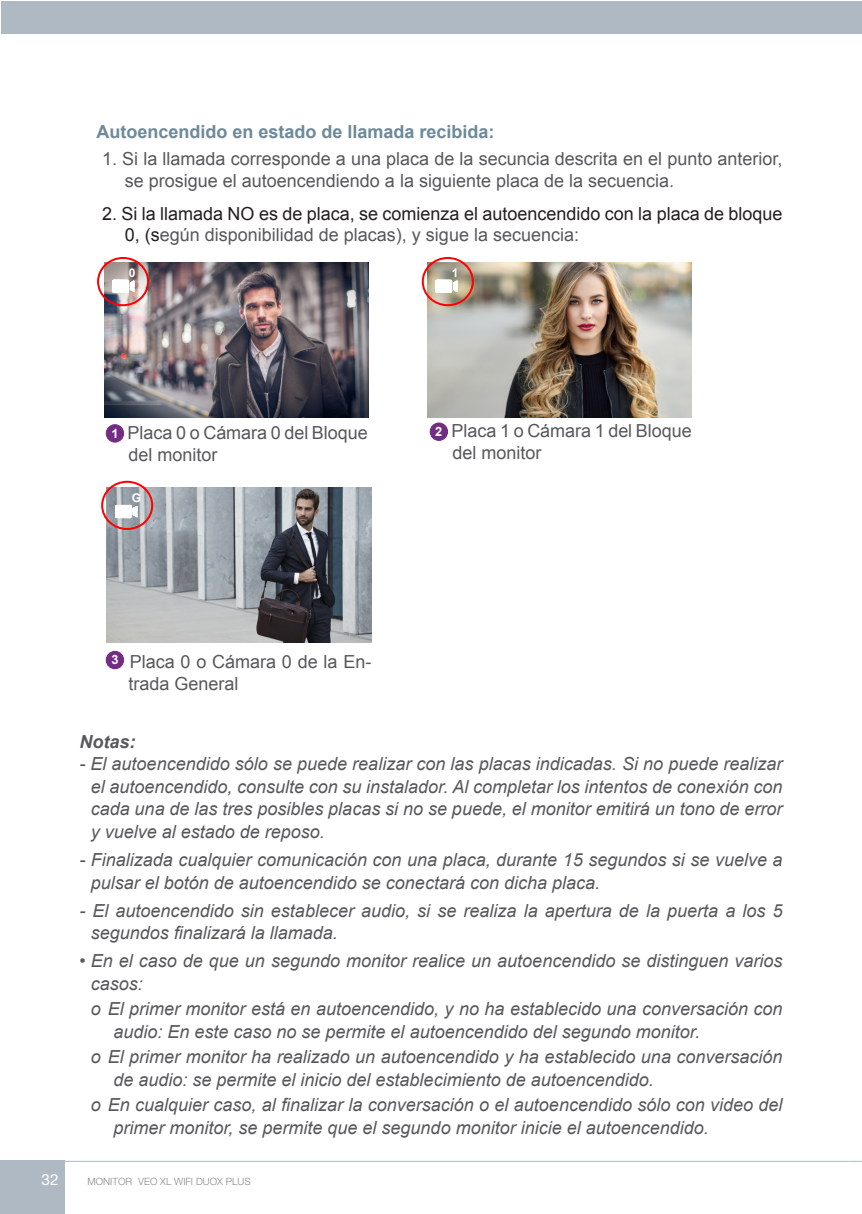
<style>
.page{position:relative;width:862px;height:1214px;background:#fff}
.page>*{position:absolute;margin:0;border:0;box-sizing:border-box;transform-origin:0 0}
.t1{font:italic 18px/22.4px "Arial";color:#57585a}
.t2{font:18px/22px "Arial";color:#57585a}
.t3{font:18px/21.6px "Arial";color:#231f20}
.t4{font:700 18px "Arial";color:#6d899a}
.t5{font:italic 700 18px "Arial";color:#57585a}
.t6{font:15.4px "Helvetica Neue";color:#fff}
.t7{font:700 12.8px "Arial";color:#fff}
.t8{font:700 12px "Arial";color:#fff}
.t9{font:300 10px "Helvetica Neue LT Std";letter-spacing:.005em;color:#8a8a8e}
.s1{color:#57585a}
</style>
<div class="page">
<div style="left:0;top:1160px;width:65px;height:53px;background:#aeb9c4"></div>
<hr style="left:0;top:1160px;width:850px;height:1px;background:#aeb9c4">
<svg style="left:850px;top:1160px;width:12px;height:1px"></svg>
<div style="left:1px;top:1px;width:857px;height:32px;background:#aeb9c4"></div>
<div style="left:841px;top:1px;width:21px;height:32px;background:#aeb9c4"></div>
<img style="left:104px;top:262px;width:265px;height:155px">
<svg style="left:111px;top:279px;width:30px;height:14px"></svg>
<div style="left:97px;top:257px;width:52px;height:49px;border:2px solid #f00;border-radius:50%"></div>
<img style="left:427px;top:262px;width:265px;height:155px">
<svg style="left:434px;top:279px;width:30px;height:14px"></svg>
<div style="left:422px;top:257px;width:52px;height:49px;border:2px solid #f00;border-radius:50%"></div>
<img style="left:107px;top:487px;width:264px;height:155px">
<svg style="left:114px;top:504px;width:29px;height:14px"></svg>
<div style="left:101px;top:480px;width:52px;height:50px;border:2px solid #f00;border-radius:50%"></div>
<div style="left:106px;top:424px;width:18px;height:18px;background:#732c84;border-radius:50%"></div>
<div style="left:106px;top:424px;width:18px;height:18px;border:1px solid #732c84;border-radius:50%"></div>
<div style="left:430px;top:423px;width:17px;height:17px;background:#732c84;border-radius:50%"></div>
<div style="left:430px;top:422px;width:18px;height:19px;border:1px solid #732c84;border-radius:50%"></div>
<div style="left:106px;top:651px;width:18px;height:17px;background:#732c84;border-radius:50%"></div>
<div style="left:106px;top:651px;width:18px;height:18px;border:1px solid #732c84;border-radius:50%"></div>
<p class="t4" style="left:96px;top:120px;width:400px">Autoencendido en estado de llamada recibida:</p>
<p class="t2" style="left:125px;top:148px;width:659px;text-indent:-23px">1. Si la llamada corresponde a una placa de la secuncia descrita en el punto anterior, se prosigue el autoencendiendo a la siguiente placa de la secuencia.</p>
<p class="t3" style="left:125px;top:203px;width:659px;text-indent:-23px">2. Si la llamada NO es de placa, se comienza el autoencendido con la placa de bloque<br>0, (s<span class="s1">egún disponibilidad de placas), y sigue la secuencia:</span></p>
<p class="t8" style="left:129px;top:264px;width:8px">0</p>
<p class="t8" style="left:452px;top:264px;width:8px">1</p>
<p class="t7" style="left:111px;top:425px;width:9px">1</p>
<p class="t2" style="left:128px;top:422px;width:242px">Placa 0 o Cámara 0 del Bloque del monitor</p>
<p class="t7" style="left:435px;top:423px;width:9px">2</p>
<p class="t2" style="left:451px;top:419px;width:242px">Placa 1 o Cámara 1 del Bloque del monitor</p>
<p class="t8" style="left:132px;top:489px;width:11px">G</p>
<p class="t7" style="left:111px;top:651px;width:9px">3</p>
<p class="t2" style="left:129px;top:650px;width:244px">Placa 0 o Cámara 0 de la En&shy;trada General</p>
<p class="t5" style="left:79px;top:729px;width:57px">Notas:</p>
<p class="t1" style="left:91px;top:753px;width:693px;text-align:justify;text-indent:-11px">- El autoencendido sólo se puede realizar con las placas indicadas. Si no puede realizar el autoencendido, consulte con su instalador. Al completar los intentos de conexión con cada una de las tres posibles placas si no se puede, el monitor emitirá un tono de error y vuelve al estado de reposo.</p>
<p class="t1" style="left:91px;top:848px;width:693px;text-indent:-11px">- Finalizada cualquier comunicación con una placa, durante 15 segundos si se vuelve a pulsar el botón de autoencendido se conectará con dicha placa.</p>
<p class="t1" style="left:91px;top:899px;width:693px;text-indent:-11px">- El autoencendido sin establecer audio, si se realiza la apertura de la puerta a los 5 segundos finalizará la llamada.</p>
<p class="t1" style="left:91px;top:950px;width:693px;text-indent:-11px">• En el caso de que un segundo monitor realice un autoencendido se distinguen varios casos:</p>
<p class="t1" style="left:113px;top:997px;width:670px;text-indent:-23px">o El primer monitor está en autoencendido, y no ha establecido una conversación con audio: En este caso no se permite el autoencendido del segundo monitor.</p>
<p class="t1" style="left:113px;top:1045px;width:670px;text-indent:-23px">o El primer monitor ha realizado un autoencendido y ha establecido una conversación de audio: se permite el inicio del establecimiento de autoencendido.</p>
<p class="t1" style="left:113px;top:1093px;width:670px;text-indent:-23px">o En cualquier caso, al finalizar la conversación o el autoencendido sólo con video del primer monitor, se permite que el segundo monitor inicie el autoencendido.</p>
<p class="t6" style="left:41px;top:1170px;width:19px">32</p>
<p class="t9" style="left:87px;top:1175px;width:165px">MONITOR VEO XL WIFI DUOX PLUS</p>
</div>
